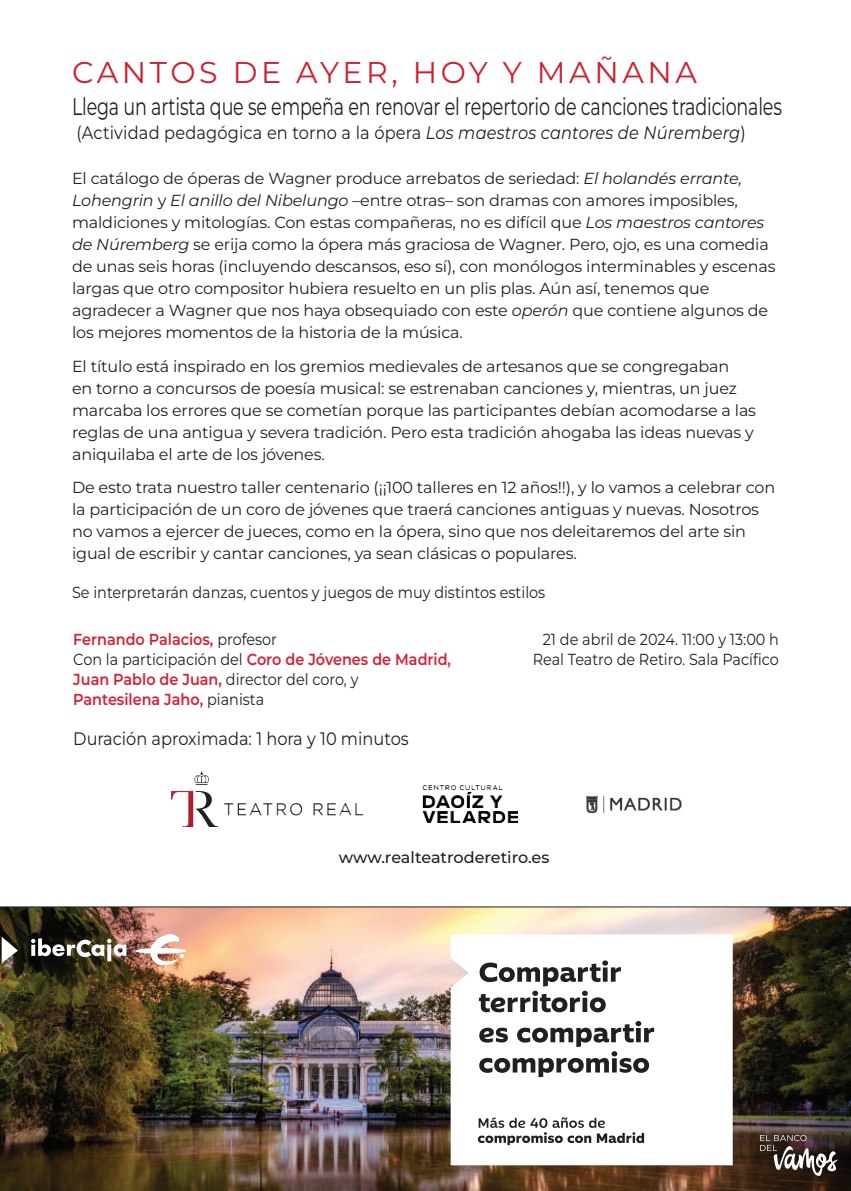
<style>
.page{position:relative;width:851px;height:1191px;background:#fff}
.page>*{position:absolute;margin:0;border:0;box-sizing:border-box;transform-origin:0 0}
.t1{font:30px "Montserrat";letter-spacing:.12em;color:#ce202f}
.t2{font:24px "Montserrat";letter-spacing:-.01em;color:#231f20;scale:.73 1}
.t3{font:18px "Montserrat";color:#231f20;scale:.9 1}
.t4{font:16px/22px "Montserrat";letter-spacing:-.01em;color:#231f20}
.t5{font:600 16px/20px "Montserrat";color:#d52236;scale:.9 1}
.t6{font:16px/20px "Montserrat";letter-spacing:-.01em;color:#231f20;text-align:right;scale:.9 1}
.t7{font:500 16px "Montserrat";color:#231f20}
.s1{font-style:italic}
.s2{font-weight:400;color:#231f20}
</style>
<div class="page">
<img style="left:0;top:908px;width:850px;height:283px">
<div style="left:135px;top:948px;width:51px;height:5px;background:#fff;border-radius:50%"></div>
<svg style="left:150px;top:934px;width:34px;height:31px"></svg>
<svg style="left:107px;top:957px;width:4px;height:4px"></svg>
<svg style="left:31px;top:938px;width:95px;height:19px"></svg>
<svg style="left:2px;top:936px;width:16px;height:27px"></svg>
<svg style="left:450px;top:934px;width:282px;height:231px"></svg>
<svg style="left:760px;top:1134px;width:77px;height:41px"></svg>
<svg style="left:479px;top:960px;width:141px;height:52px"></svg>
<svg style="left:479px;top:1021px;width:175px;height:56px"></svg>
<svg style="left:478px;top:1117px;width:166px;height:28px"></svg>
<hr style="left:0;top:906px;width:850px;height:1px;background:#231f20">
<img style="left:172px;top:772px;width:190px;height:54px">
<img style="left:422px;top:785px;width:95px;height:37px">
<img style="left:586px;top:795px;width:96px;height:19px">
<h1 class="t1" style="left:72px;top:52px;width:626px">CANTOS DE AYER, HOY Y MAÑANA</h1>
<h2 class="t2" style="left:72px;top:91px;width:973px">Llega un artista que se empeña en renovar el repertorio de canciones tradicionales</h2>
<p class="t3" style="left:76px;top:121px;width:745px">(Actividad pedagógica en torno a la ópera <span class="s1">Los maestros cantores de Núremberg</span>)</p>
<p class="t4" style="left:72px;top:167px;width:704px">El catálogo de óperas de Wagner produce arrebatos de seriedad: <span class="s1">El holandés errante, Lohengrin</span> y <span class="s1">El anillo del Nibelungo</span> –entre otras– son dramas con amores imposibles, maldiciones y mitologías. Con estas compañeras, no es difícil que <span class="s1">Los maestros cantores de Núremberg</span> se erija como la ópera más graciosa de Wagner. Pero, ojo, es una comedia de unas seis horas (incluyendo descansos, eso sí), con monólogos interminables y escenas largas que otro compositor hubiera resuelto en un plis plas. Aún así, tenemos que agradecer a Wagner que nos haya obsequiado con este <span class="s1">operón</span> que contiene algunos de los mejores momentos de la historia de la música.</p>
<p class="t4" style="left:72px;top:354px;width:685px">El título está inspirado en los gremios medievales de artesanos que se congregaban<br>en torno a concursos de poesía musical: se estrenaban canciones y, mientras, un juez marcaba los errores que se cometían porque las participantes debían acomodarse a las reglas de una antigua y severa tradición. Pero esta tradición ahogaba las ideas nuevas y aniquilaba el arte de los jóvenes.</p>
<p class="t4" style="left:72px;top:476px;width:704px">De esto trata nuestro taller centenario (¡¡100 talleres en 12 años!!), y lo vamos a celebrar con la participación de un coro de jóvenes que traerá canciones antiguas y nuevas. Nosotros no vamos a ejercer de jueces, como en la ópera, sino que nos deleitaremos del arte sin igual de escribir y cantar canciones, ya sean clásicas o populares.</p>
<p class="t6" style="left:72px;top:581px;width:527px">Se interpretarán danzas, cuentos y juegos de muy distintos estilos</p>
<p class="t5" style="left:73px;top:629px;width:421px">Fernando Palacios, <span class="s2">profesor<br>Con la participación del</span> Coro de Jóvenes de Madrid, Juan Pablo de Juan, <span class="s2">director del coro, y<br></span>Pantesilena Jaho, <span class="s2">pianista</span></p>
<p class="t3" style="left:73px;top:726px;width:374px">Duración aproximada: 1 hora y 10 minutos</p>
<p class="t6" style="left:533px;top:629px;width:275px">21 de abril de 2024. 11:00 y 13:00 h<br>Real Teatro de Retiro. Sala Pacífico</p>
<p class="t7" style="left:339px;top:846px;width:212px">www.realteatroderetiro.es</p>
</div>
